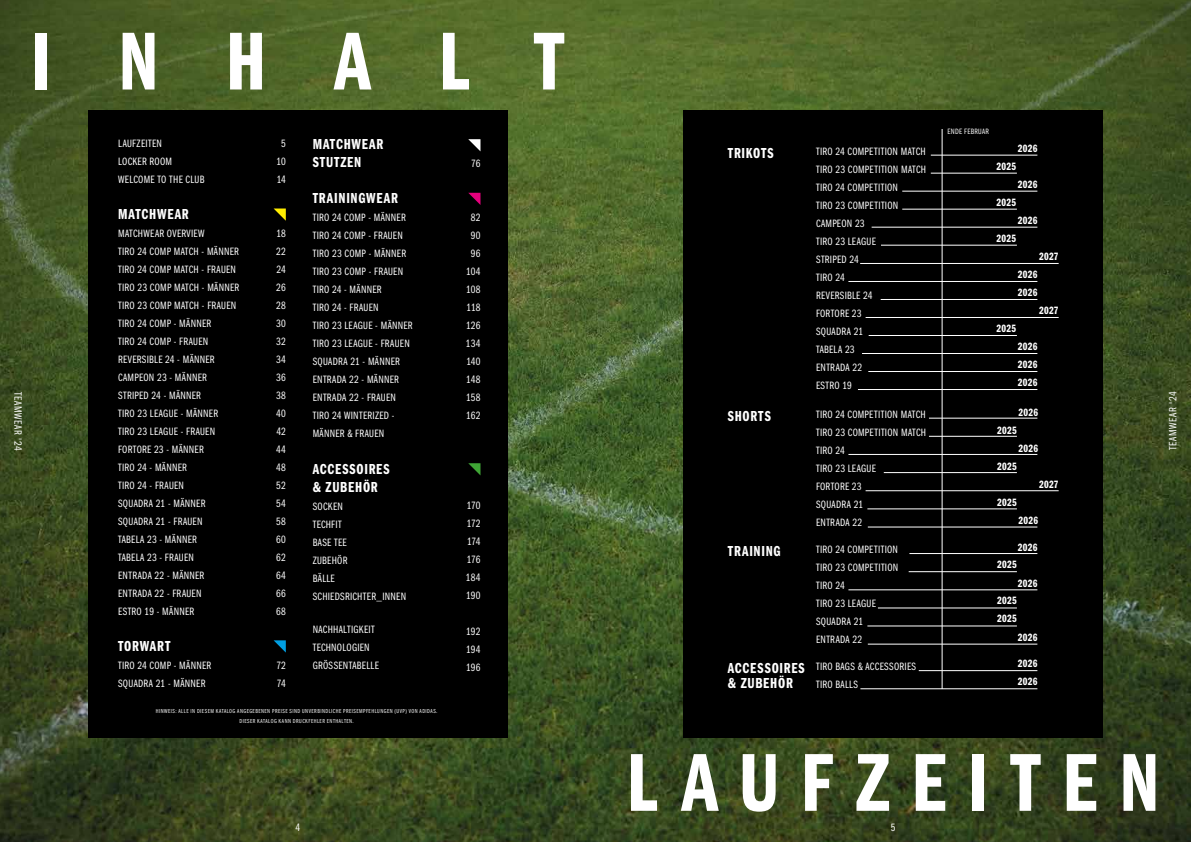
<style>
.page{position:relative;width:1191px;height:842px;background:#fff}
.page>*{position:absolute;margin:0;border:0;box-sizing:border-box;transform-origin:0 0}
.t1{font:85px "Franklin Gothic LT Pro Dm Cm";letter-spacing:.265em;color:#fff}
.t2{font:15px/18px "Franklin Gothic LT Pro Dm Cm";letter-spacing:.05em;color:#fff}
.t3{font:11px/18px "Franklin Gothic LT Pro Bk Cm";letter-spacing:.03em;color:#fff}
.t4{font:11px/18px "Franklin Gothic LT Pro Dm Cm";letter-spacing:.025em;color:#fff}
.t5{font:11px "Franklin Gothic LT Pro Bk Cm";letter-spacing:.06em;color:#fff}
.t6{font:8px "Franklin Gothic LT Pro Bk Cm";letter-spacing:.04em;color:#fff}
.t7{font:6px/10px "Franklin Gothic LT Pro Bk Cm";letter-spacing:.08em;color:#fff;text-align:center}
</style>
<div class="page">
<img style="left:0;top:0;width:1191px;height:842px">
<div style="left:683px;top:111px;width:419px;height:627px;background:#000"></div>
<div style="left:88px;top:111px;width:419px;height:627px;background:#000"></div>
<hr style="left:942px;top:129px;width:1px;height:560px;background:#fff">
<svg style="left:273px;top:208px;width:13px;height:13px"></svg>
<svg style="left:468px;top:193px;width:12px;height:12px"></svg>
<svg style="left:468px;top:139px;width:12px;height:12px"></svg>
<svg style="left:468px;top:463px;width:12px;height:12px"></svg>
<svg style="left:273px;top:640px;width:13px;height:13px"></svg>
<hr style="left:930px;top:155px;width:107px;height:1px;background:#fff">
<hr style="left:930px;top:173px;width:87px;height:1px;background:#fff">
<hr style="left:902px;top:191px;width:135px;height:1px;background:#fff">
<hr style="left:902px;top:209px;width:115px;height:1px;background:#fff">
<hr style="left:871px;top:227px;width:166px;height:1px;background:#fff">
<hr style="left:881px;top:245px;width:136px;height:1px;background:#fff">
<hr style="left:860px;top:263px;width:198px;height:1px;background:#fff">
<hr style="left:848px;top:281px;width:189px;height:1px;background:#fff">
<hr style="left:880px;top:299px;width:157px;height:1px;background:#fff">
<hr style="left:865px;top:317px;width:193px;height:1px;background:#fff">
<hr style="left:868px;top:335px;width:149px;height:1px;background:#fff">
<hr style="left:862px;top:353px;width:175px;height:1px;background:#fff">
<hr style="left:929px;top:418px;width:108px;height:1px;background:#fff">
<hr style="left:929px;top:436px;width:88px;height:1px;background:#fff">
<hr style="left:909px;top:553px;width:128px;height:1px;background:#fff">
<hr style="left:883px;top:472px;width:134px;height:1px;background:#fff">
<hr style="left:848px;top:590px;width:189px;height:1px;background:#fff">
<hr style="left:867px;top:626px;width:150px;height:1px;background:#fff">
<hr style="left:918px;top:670px;width:119px;height:1px;background:#fff">
<hr style="left:865px;top:490px;width:193px;height:1px;background:#fff">
<hr style="left:878px;top:608px;width:139px;height:1px;background:#fff">
<hr style="left:867px;top:644px;width:170px;height:1px;background:#fff">
<hr style="left:860px;top:688px;width:177px;height:1px;background:#fff">
<hr style="left:868px;top:371px;width:169px;height:1px;background:#fff">
<hr style="left:858px;top:389px;width:179px;height:1px;background:#fff">
<hr style="left:848px;top:454px;width:189px;height:1px;background:#fff">
<hr style="left:908px;top:571px;width:109px;height:1px;background:#fff">
<hr style="left:867px;top:509px;width:150px;height:1px;background:#fff">
<hr style="left:867px;top:527px;width:170px;height:1px;background:#fff">
<h1 class="t1" style="left:31px;top:15px;width:534px">INHALT</h1>
<p class="t6" style="left:947px;top:127px;width:43px">ENDE FEBRUAR</p>
<h2 class="t2" style="left:313px;top:136px;width:72px">MATCHWEAR<br>STUTZEN</h2>
<h2 class="t2" style="left:313px;top:190px;width:87px">TRAININGWEAR</h2>
<p class="t3" style="left:313px;top:209px;width:101px">TIRO 24 COMP - MÄNNER<br>TIRO 24 COMP - FRAUEN<br>TIRO 23 COMP - MÄNNER<br>TIRO 23 COMP - FRAUEN<br>TIRO 24 - MÄNNER<br>TIRO 24 - FRAUEN<br>TIRO 23 LEAGUE - MÄNNER<br>TIRO 23 LEAGUE - FRAUEN<br>SQUADRA 21 - MÄNNER<br>ENTRADA 22 - MÄNNER<br>ENTRADA 22 - FRAUEN<br>TIRO 24 WINTERIZED -<br>MÄNNER &amp; FRAUEN</p>
<h2 class="t2" style="left:313px;top:460px;width:78px">ACCESSOIRES &amp; ZUBEHÖR</h2>
<p class="t3" style="left:313px;top:497px;width:95px">SOCKEN<br>TECHFIT<br>BASE TEE<br>ZUBEHÖR<br>BÄLLE<br>SCHIEDSRICHTER_INNEN</p>
<p class="t3" style="left:313px;top:620px;width:68px">NACHHALTIGKEIT<br>TECHNOLOGIEN<br>GRÖSSENTABELLE</p>
<p class="t3" style="left:118px;top:134px;width:88px">LAUFZEITEN<br>LOCKER ROOM<br>WELCOME TO THE CLUB</p>
<h2 class="t2" style="left:118px;top:205px;width:72px">MATCHWEAR</h2>
<p class="t3" style="left:118px;top:224px;width:123px">MATCHWEAR OVERVIEW<br>TIRO 24 COMP MATCH - MÄNNER<br>TIRO 24 COMP MATCH - FRAUEN<br>TIRO 23 COMP MATCH - MÄNNER<br>TIRO 23 COMP MATCH - FRAUEN<br>TIRO 24 COMP - MÄNNER<br>TIRO 24 COMP - FRAUEN<br>REVERSIBLE 24 - MÄNNER<br>CAMPEON 23 - MÄNNER<br>STRIPED 24 - MÄNNER<br>TIRO 23 LEAGUE - MÄNNER<br>TIRO 23 LEAGUE - FRAUEN<br>FORTORE 23 - MÄNNER<br>TIRO 24 - MÄNNER<br>TIRO 24 - FRAUEN<br>SQUADRA 21 - MÄNNER<br>SQUADRA 21 - FRAUEN<br>TABELA 23 - MÄNNER<br>TABELA 23 - FRAUEN<br>ENTRADA 22 - MÄNNER<br>ENTRADA 22 - FRAUEN<br>ESTRO 19 - MÄNNER</p>
<h2 class="t2" style="left:118px;top:637px;width:54px">TORWART</h2>
<p class="t3" style="left:118px;top:656px;width:94px">TIRO 24 COMP - MÄNNER<br>SQUADRA 21 - MÄNNER</p>
<p class="t3" style="left:276px;top:134px;width:11px;text-align:center">5<br>10<br>14</p>
<p class="t4" style="left:1017px;top:139px;width:21px">2026</p>
<p class="t4" style="left:1017px;top:175px;width:21px">2026</p>
<p class="t4" style="left:1017px;top:211px;width:21px">2026</p>
<p class="t3" style="left:816px;top:143px;width:112px">TIRO 24 COMPETITION MATCH<br>TIRO 23 COMPETITION MATCH<br>TIRO 24 COMPETITION<br>TIRO 23 COMPETITION<br>CAMPEON 23<br>TIRO 23 LEAGUE<br>STRIPED 24<br>TIRO 24<br>REVERSIBLE 24<br>FORTORE 23<br>SQUADRA 21<br>TABELA 23<br>ENTRADA 22<br>ESTRO 19</p>
<p class="t3" style="left:816px;top:406px;width:112px">TIRO 24 COMPETITION MATCH<br>TIRO 23 COMPETITION MATCH<br>TIRO 24<br>TIRO 23 LEAGUE<br>FORTORE 23<br>SQUADRA 21<br>ENTRADA 22</p>
<p class="t3" style="left:816px;top:541px;width:84px">TIRO 24 COMPETITION<br>TIRO 23 COMPETITION<br>TIRO 24<br>TIRO 23 LEAGUE<br>SQUADRA 21<br>ENTRADA 22</p>
<p class="t3" style="left:816px;top:658px;width:102px">TIRO BAGS &amp; ACCESSORIES<br>TIRO BALLS</p>
<h2 class="t2" style="left:728px;top:144px;width:47px">TRIKOTS</h2>
<p class="t3" style="left:471px;top:154px;width:11px">76</p>
<p class="t4" style="left:996px;top:157px;width:21px">2025</p>
<p class="t4" style="left:996px;top:193px;width:21px">2025</p>
<p class="t4" style="left:996px;top:229px;width:21px">2025</p>
<p class="t3" style="left:466px;top:208px;width:16px;text-align:center">82<br>90<br>96<br>104<br>108<br>118<br>126<br>134<br>140<br>148<br>158<br>162</p>
<p class="t3" style="left:276px;top:224px;width:11px;text-align:justify">18<br>22<br>24<br>26<br>28<br>30<br>32<br>34<br>36<br>38<br>40<br>42<br>44<br>48<br>52<br>54<br>58<br>60<br>62<br>64<br>66<br>68</p>
<p class="t4" style="left:1039px;top:247px;width:21px">2027</p>
<p class="t4" style="left:1017px;top:265px;width:21px">2026<br>2026</p>
<p class="t4" style="left:1039px;top:301px;width:21px">2027</p>
<p class="t4" style="left:996px;top:319px;width:21px">2025</p>
<p class="t4" style="left:1017px;top:337px;width:21px;text-align:justify">2026<br>2026<br>2026</p>
<p class="t5" style="left:24px;top:392px;width:60px;rotate:90deg">TEAMWEAR '24</p>
<p class="t5" style="left:1166px;top:450px;width:60px;rotate:-90deg">TEAMWEAR '24</p>
<p class="t4" style="left:1018px;top:403px;width:21px">2026</p>
<p class="t4" style="left:1018px;top:439px;width:21px">2026</p>
<h2 class="t2" style="left:728px;top:407px;width:44px">SHORTS</h2>
<p class="t4" style="left:997px;top:421px;width:21px">2025</p>
<p class="t4" style="left:997px;top:457px;width:21px">2025</p>
<p class="t4" style="left:997px;top:493px;width:21px">2025</p>
<p class="t4" style="left:1039px;top:475px;width:21px">2027</p>
<p class="t3" style="left:466px;top:496px;width:16px;text-align:justify">170<br>172<br>174<br>176<br>184<br>190</p>
<p class="t3" style="left:466px;top:622px;width:16px;text-align:justify">192<br>194<br>196</p>
<p class="t4" style="left:1018px;top:511px;width:21px">2026</p>
<p class="t4" style="left:1017px;top:538px;width:21px">2026</p>
<p class="t4" style="left:1017px;top:574px;width:21px">2026</p>
<h2 class="t2" style="left:728px;top:542px;width:54px">TRAINING</h2>
<p class="t4" style="left:997px;top:556px;width:21px">2025</p>
<p class="t4" style="left:997px;top:592px;width:21px">2025<br>2025</p>
<p class="t4" style="left:1017px;top:628px;width:21px">2026</p>
<p class="t4" style="left:1017px;top:654px;width:21px">2026<br>2026</p>
<p class="t3" style="left:276px;top:656px;width:11px">72<br>74</p>
<h2 class="t2" style="left:728px;top:661px;width:78px;line-height:15px">ACCESSOIRES &amp; ZUBEHÖR</h2>
<p class="t7" style="left:156px;top:706px;width:283px">HINWEIS: ALLE IN DIESEM KATALOG ANGEGEBENEN PREISE SIND UNVERBINDLICHE PREISEMPFEHLUNGEN (UVP) VON ADIDAS.<br>DIESER KATALOG KANN DRUCKFEHLER ENTHALTEN.</p>
<h1 class="t1" style="left:626px;top:736px;width:534px">LAUFZEITEN</h1>
<p class="t3" style="left:295px;top:818px;width:6px">4</p>
<p class="t3" style="left:891px;top:818px;width:6px">5</p>
</div>
